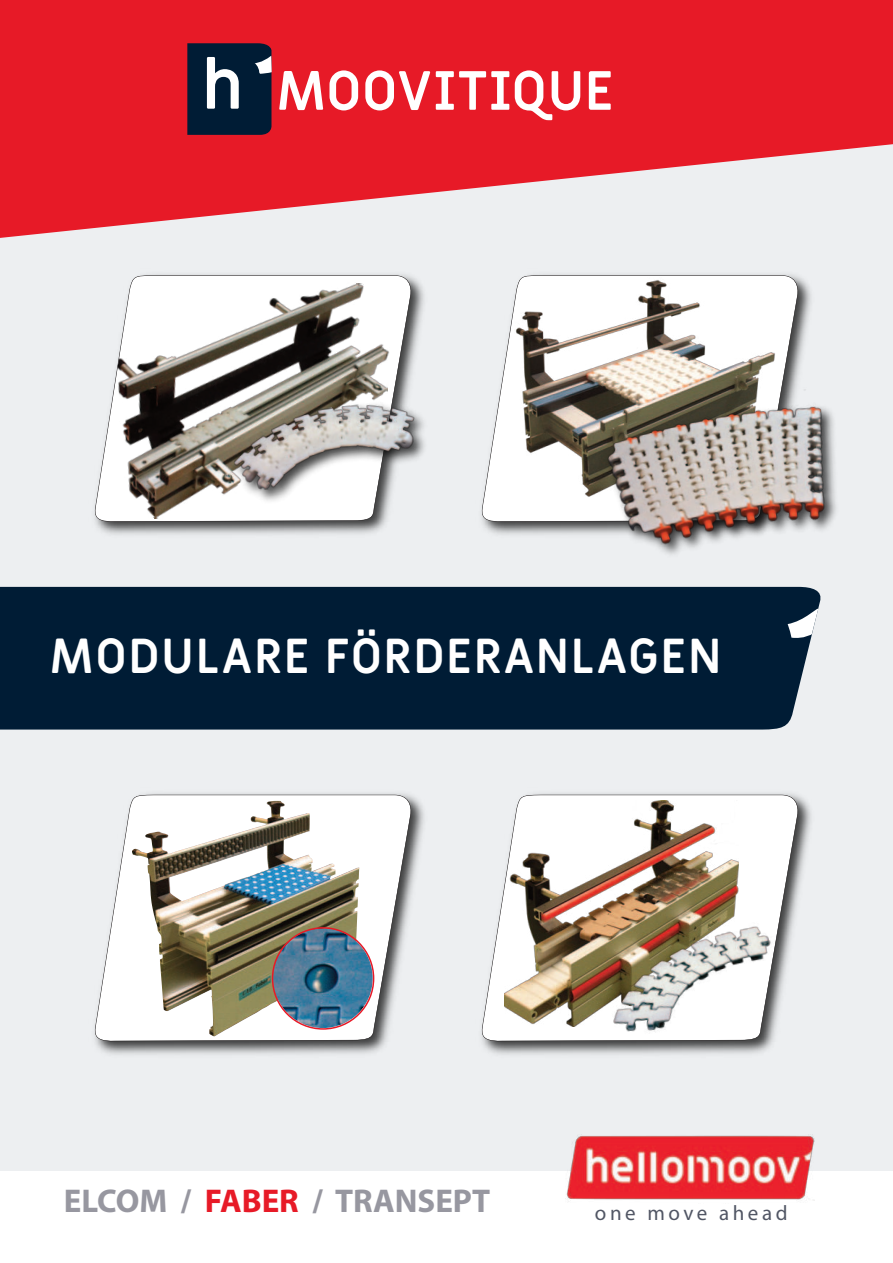
<style>
.page{position:relative;width:893px;height:1263px;background:#fff}
.page>*{position:absolute;margin:0;border:0;box-sizing:border-box;transform-origin:0 0}
.t1{font:700 67.5px "Miriam Libre";color:#fff}
.t2{font:700 54px "Miriam Libre";color:#fff}
.t3{font:700 48px "Miriam Libre";letter-spacing:.03em;color:#fff}
.t4{font:700 33px "Myriad Pro";color:#9797a0}
.t5{font:21px "Myriad Pro";letter-spacing:.17em;color:#515664}
.s1{color:#e71a27}
</style>
<div class="page">
<div style="left:0;top:0;width:893px;height:1171px;background:#edeff1"></div>
<img style="left:96px;top:274px;width:328px;height:261px">
<svg style="left:94px;top:275px;width:320px;height:248px;background:#b6b4b0"></svg>
<img style="left:566px;top:1134px;width:249px;height:68px">
<img style="left:483px;top:274px;width:328px;height:261px">
<svg style="left:481px;top:275px;width:320px;height:248px;background:#dad8d6"></svg>
<img style="left:483px;top:793px;width:328px;height:262px">
<img style="left:481px;top:795px;width:320px;height:247px">
<svg style="left:0;top:0;width:893px;height:238px;fill:#e71a27"></svg>
<img style="left:96px;top:793px;width:328px;height:262px">
<img style="left:94px;top:795px;width:320px;height:247px">
<img style="left:272px;top:927px;width:102px;height:103px">
<img style="left:591px;top:914px;width:197px;height:141px">
<img style="left:221px;top:391px;width:204px;height:122px">
<img style="left:229px;top:398px;width:192px;height:95px">
<img style="left:581px;top:366px;width:230px;height:189px">
<img style="left:590px;top:376px;width:246px;height:177px">
<div style="left:0;top:587px;width:821px;height:142px;background:#001c35"></div>
<svg style="left:187px;top:43px;width:85px;height:92px;background:#0a2139"></svg>
<svg style="left:788px;top:606px;width:30px;height:33px"></svg>
<h1 class="t1" style="left:202px;top:55px;width:43px">h</h1>
<p class="t2" style="left:276px;top:67px;width:339px">MOOVITIQUE</p>
<p class="t3" style="left:50px;top:635px;width:673px">MODULARE FÖRDERANLAGEN</p>
<p class="t4" style="left:64px;top:1188px;width:428px">ELCOM / <span class="s1">FABER</span> / TRANSEPT</p>
<p class="t5" style="left:595px;top:1200px;width:194px">one move ahead</p>
</div>
